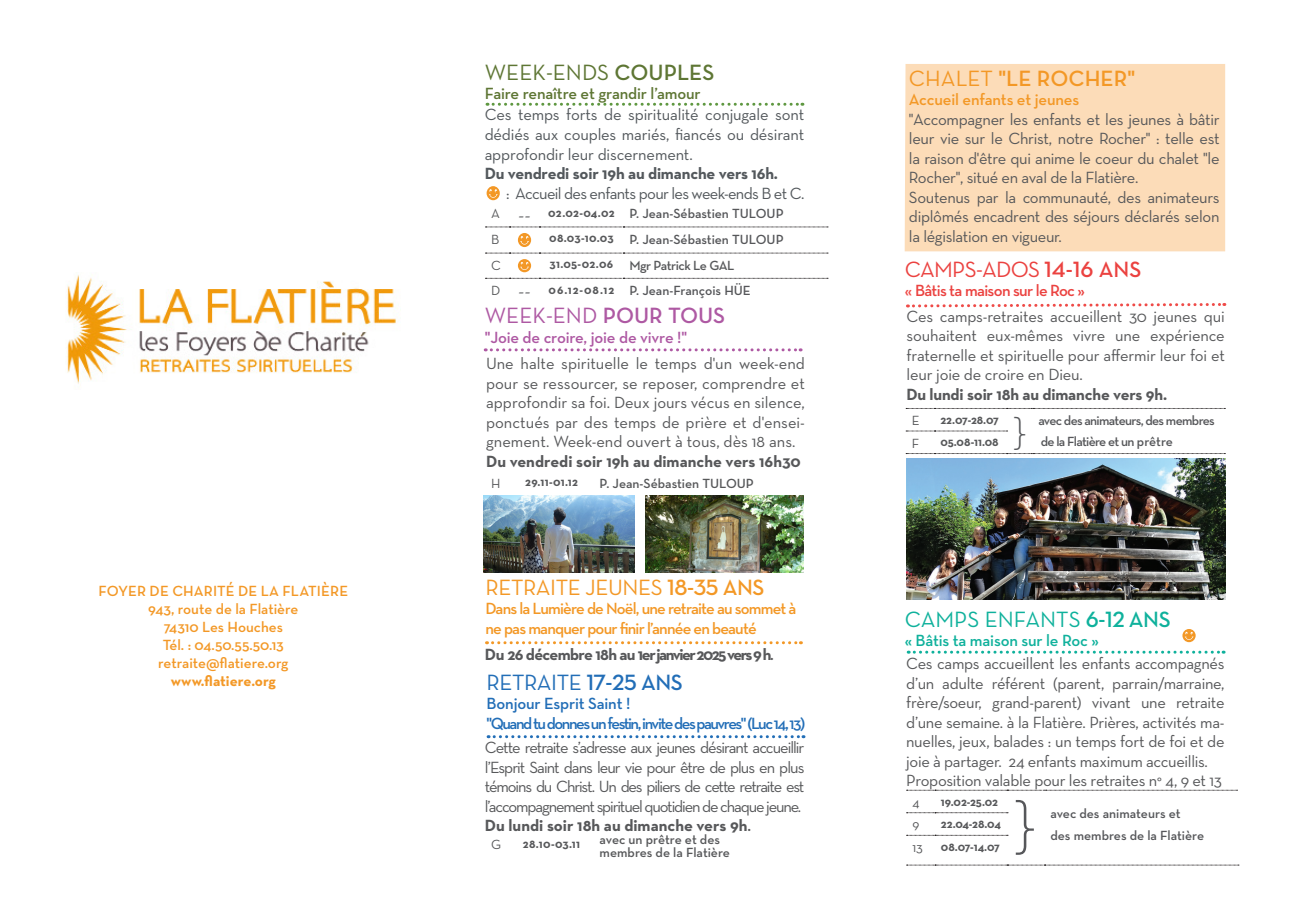
<style>
.page{position:relative;width:1289px;height:919px;background:#fff}
.page>*{position:absolute;margin:0;border:0;box-sizing:border-box;transform-origin:0 0}
.t1{font:300 64.5px "Neutraface Text";color:#56575a}
.t2{font:300 39px "Neutraface Text";color:#56575a}
.t3{font:22.5px "Neutraface Text";letter-spacing:-.02em;color:#f39826}
.t4{font:22.5px "Neutraface Text";color:#0fb19c}
.t5{font:22.5px "Neutraface Text";letter-spacing:-.03em;color:#eb4240}
.t6{font:22.5px "Neutraface Text";color:#5e7634}
.t7{font:22.5px "Neutraface Text";color:#ae59a3}
.t8{font:22.5px "Neutraface Text";letter-spacing:-.02em;color:#226eb7}
.t9{font:600 22.5px "Neutraface Text";color:#f39826}
.t10{font:18px "Minion Pro";color:#56575a}
.t11{font:16.5px/19.5px "Neutraface Text";letter-spacing:-.02em;color:#57585a;text-align:justify}
.t12{font:16.5px/19.5px "Neutraface Text";letter-spacing:-.015em;color:#53585c;text-align:justify}
.t13{font:700 16.5px "Neutraface Text";letter-spacing:-.01em;color:#57585a}
.t14{font:600 16.5px "Neutraface Text";letter-spacing:-.05em;color:#f39826}
.t15{font:600 16.5px "Neutraface Text";letter-spacing:-.09em;color:#226eb7}
.t16{font:16.5px "Neutraface Text";letter-spacing:-.04em;color:#53585c}
.t17{font:700 16.5px "Neutraface Text";letter-spacing:-.09em;color:#57585a}
.t18{font:700 16.5px "Neutraface Text";letter-spacing:-.01em;color:#53585c}
.t19{font:600 16.5px "Neutraface Text";letter-spacing:-.01em;color:#5e7634}
.t20{font:600 16.5px "Neutraface Text";letter-spacing:-.01em;color:#ae59a3}
.t21{font:600 16.5px "Neutraface Text";letter-spacing:-.04em;color:#eb4240}
.t22{font:600 16.5px "Neutraface Text";letter-spacing:-.01em;color:#0fb19c}
.t23{font:600 16.5px "Neutraface Text";letter-spacing:-.01em;color:#f39826}
.t24{font:600 16.5px "Neutraface Text";letter-spacing:-.01em;color:#226eb7}
.t25{font:600 15px "Neutraface Text";color:#f39826}
.t26{font:700 15px "Neutraface Text";color:#f39826}
.t27{font:600 13.5px "Neutraface Text";letter-spacing:-.005em;color:#56575a}
.t28{font:600 13.5px "Neutraface Text";letter-spacing:-.005em;color:#57585a}
.t29{font:600 13.5px "Neutraface Text";letter-spacing:-.05em;color:#56575a}
.t30{font:600 13.5px "Neutraface Text";letter-spacing:-.03em;color:#57585a}
.t31{font:13.5px "Neutraface Text";color:#57585a}
.t32{font:700 12px "Neutraface Text";color:#57585a}
.s1{font-weight:600}
.s2{color:#57585a}
.s3{font-weight:400}
.s4{color:#ef4d4a}
</style>
<div class="page">
<svg style="left:487px;top:103px;width:316px;height:3px"></svg>
<svg style="left:485px;top:348px;width:316px;height:3px"></svg>
<img style="left:66px;top:275px;width:332px;height:109px">
<svg style="left:486px;top:186px;width:14px;height:14px"></svg>
<svg style="left:485px;top:278px;width:343px;height:1px"></svg>
<svg style="left:485px;top:227px;width:343px;height:20px"></svg>
<svg style="left:485px;top:253px;width:343px;height:19px"></svg>
<img style="left:483px;top:496px;width:151px;height:76px">
<img style="left:645px;top:496px;width:159px;height:76px">
<svg style="left:486px;top:641px;width:315px;height:3px"></svg>
<svg style="left:488px;top:735px;width:316px;height:3px"></svg>
<div style="left:904px;top:64px;width:321px;height:187px;background:#fcdcb8"></div>
<svg style="left:907px;top:303px;width:317px;height:5px"></svg>
<svg style="left:906px;top:408px;width:319px;height:1px"></svg>
<svg style="left:906px;top:430px;width:101px;height:1px"></svg>
<svg style="left:906px;top:453px;width:319px;height:1px"></svg>
<img style="left:906px;top:458px;width:319px;height:141px">
<svg style="left:908px;top:650px;width:316px;height:3px"></svg>
<svg style="left:1182px;top:629px;width:13px;height:13px"></svg>
<svg style="left:906px;top:789px;width:331px;height:1px"></svg>
<svg style="left:906px;top:812px;width:102px;height:1px"></svg>
<svg style="left:906px;top:835px;width:102px;height:1px"></svg>
<svg style="left:906px;top:864px;width:332px;height:1px"></svg>
<p class="t25" style="left:98px;top:581px;width:251px">FOYER DE CHARITÉ DE LA FLATIÈRE</p>
<p class="t25" style="left:148px;top:599px;width:152px">943, route de la Flatière</p>
<p class="t25" style="left:164px;top:617px;width:121px">74310 Les Houches</p>
<p class="t25" style="left:163px;top:635px;width:123px">Tél. : 04.50.55.50.13</p>
<p class="t25" style="left:158px;top:653px;width:132px">retraite@flatiere.org</p>
<p class="t26" style="left:171px;top:671px;width:107px">www.flatiere.org</p>
<p class="t6" style="left:485px;top:58px;width:231px">WEEK-ENDS <span class="s1">COUPLES</span></p>
<p class="t19" style="left:485px;top:83px;width:217px">Faire renaître et grandir l’amour</p>
<p class="t12" style="left:484px;top:105px;width:321px">Ces temps forts de spiritualité conjugale sont dédiés aux couples mariés, fiancés ou désirant approfondir leur discernement.</p>
<p class="t18" style="left:484px;top:163px;width:295px">Du vendredi soir 19h au dimanche vers 16h.</p>
<p class="t16" style="left:506px;top:182px;width:299px">: Accueil des enfants pour les week-ends B et C.</p>
<p class="t31" style="left:491px;top:205px;width:10px">A</p>
<p class="t10" style="left:518px;top:203px;width:14px">--</p>
<p class="t32" style="left:548px;top:205px;width:68px">02.02-04.02</p>
<p class="t27" style="left:629px;top:205px;width:156px"><span class="s2">P.</span> Jean-Sébastien TULOUP</p>
<p class="t31" style="left:491px;top:230px;width:10px">B</p>
<p class="t32" style="left:549px;top:230px;width:66px">08.03-10.03</p>
<p class="t27" style="left:629px;top:230px;width:156px"><span class="s2">P.</span> Jean-Sébastien TULOUP</p>
<p class="t31" style="left:491px;top:256px;width:11px">C</p>
<p class="t32" style="left:549px;top:256px;width:65px">31.05-02.06</p>
<p class="t30" style="left:629px;top:256px;width:107px">Mgr Patrick Le GAL</p>
<p class="t31" style="left:491px;top:282px;width:11px">D</p>
<p class="t10" style="left:518px;top:279px;width:14px">--</p>
<p class="t32" style="left:548px;top:282px;width:67px">06.12-08.12</p>
<p class="t27" style="left:629px;top:282px;width:123px"><span class="s2">P.</span> Jean-François HÜE</p>
<p class="t7" style="left:485px;top:301px;width:242px">WEEK-END <span class="s1">POUR TOUS</span></p>
<p class="t20" style="left:485px;top:326px;width:204px">"Joie de croire, joie de vivre !"</p>
<p class="t11" style="left:486px;top:354px;width:320px">Une halte spirituelle le temps d'un week-end pour se ressourcer, se reposer, comprendre et approfondir sa foi. Deux jours vécus en silence, ponctués par des temps de prière et d'ensei&shy;gnement. Week-end ouvert à tous, dès 18 ans.</p>
<p class="t13" style="left:486px;top:450px;width:316px">Du vendredi soir 19h au dimanche vers 16h30</p>
<p class="t31" style="left:491px;top:474px;width:11px">H</p>
<p class="t32" style="left:525px;top:474px;width:54px">29.11-01.12</p>
<p class="t28" style="left:599px;top:474px;width:156px">P. Jean-Sébastien TULOUP</p>
<p class="t3" style="left:485px;top:572px;width:280px">RETRAITE JEUNES <span class="s1">18-35 ANS</span></p>
<p class="t14" style="left:485px;top:598px;width:312px">Dans la Lumière de Noël, une retraite au sommet à</p>
<p class="t14" style="left:485px;top:617px;width:273px">ne pas manquer pour finir l’année en beauté</p>
<p class="t17" style="left:485px;top:643px;width:290px">Du 26 décembre 18h au 1er janvier 2025 vers 9 h<span class="s1">.</span></p>
<p class="t8" style="left:486px;top:667px;width:198px">RETRAITE <span class="s1">17-25 ANS</span></p>
<p class="t24" style="left:486px;top:693px;width:145px">Bonjour Esprit Saint !</p>
<p class="t15" style="left:486px;top:712px;width:320px">"Quand tu donnes un festin,invite des pauvres" (Luc 14,13)</p>
<p class="t11" style="left:485px;top:737px;width:321px">Cette retraite s’adresse aux jeunes désirant accueillir l’Esprit Saint dans leur vie pour être de plus en plus témoins du Christ. Un des piliers de cette retraite est l’accompagnement spirituel quotidien de chaque jeune.</p>
<p class="t13" style="left:485px;top:815px;width:268px">Du lundi soir 18h au dimanche vers 9h<span class="s1">.</span></p>
<p class="t31" style="left:491px;top:836px;width:12px">G</p>
<p class="t32" style="left:523px;top:835px;width:59px">28.10-03.11</p>
<p class="t28" style="left:599px;top:830px;width:122px">avec un prêtre et des</p>
<p class="t28" style="left:599px;top:844px;width:132px">membres de la Flatière</p>
<p class="t9" style="left:908px;top:64px;width:228px"><span class="s3">CHALET</span> "LE ROCHER"</p>
<p class="t23" style="left:908px;top:89px;width:172px">Accueil enfants et jeunes</p>
<p class="t11" style="left:908px;top:109px;width:312px">"Accompagner les enfants et les jeunes à bâtir leur vie sur le Christ, notre Rocher" : telle est la raison d'être qui anime le coeur du chalet "le Rocher", situé en aval de la Flatière.</p>
<p class="t11" style="left:908px;top:187px;width:312px">Soutenus par la communauté, des animateurs diplômés encadrent des séjours déclarés selon la législation en vigueur.</p>
<p class="t5" style="left:904px;top:255px;width:238px">CAMPS-ADOS <span class="s1">14-16 ANS</span></p>
<p class="t21" style="left:904px;top:280px;width:182px"><span class="s4">«</span> Bâtis ta maison sur le Roc »</p>
<p class="t11" style="left:906px;top:306px;width:320px">Ces camps-retraites accueillent 30 jeunes qui souhaitent eux-mêmes vivre une expérience fraternelle et spirituelle pour affermir leur foi et leur joie de croire en Dieu.</p>
<p class="t13" style="left:906px;top:383px;width:262px">Du lundi soir 18h au dimanche vers 9h.</p>
<p class="t31" style="left:911px;top:412px;width:9px">E</p>
<p class="t32" style="left:940px;top:412px;width:60px">22.07-28.07</p>
<p class="t2" style="left:1012px;top:407px;width:15px">}</p>
<p class="t29" style="left:1038px;top:412px;width:178px">avec des animateurs, des membres</p>
<p class="t31" style="left:911px;top:434px;width:9px">F</p>
<p class="t32" style="left:940px;top:434px;width:60px">05.08-11.08</p>
<p class="t29" style="left:1040px;top:433px;width:134px">de la Flatière et un prêtre</p>
<p class="t4" style="left:904px;top:605px;width:267px">CAMPS ENFANTS <span class="s1">6-12 ANS</span></p>
<p class="t22" style="left:904px;top:630px;width:196px">« Bâtis ta maison sur le Roc »</p>
<p class="t11" style="left:906px;top:653px;width:320px">Ces camps accueillent les enfants accompagnés d’un adulte référent (parent, parrain/marraine, frère/soeur, grand-parent) vivant une retraite d’une semaine. à la Flatière. Prières, activités ma&shy;nuelles, jeux, balades : un temps fort de foi et de joie à partager. 24 enfants maximum accueillis.</p>
<p class="t11" style="left:906px;top:770px;width:317px">Proposition valable pour les retraites n° 4, 9 et 13</p>
<p class="t31" style="left:912px;top:793px;width:9px">4</p>
<p class="t32" style="left:940px;top:793px;width:59px">19.02-25.02</p>
<p class="t1" style="left:1013px;top:783px;width:24px">}</p>
<p class="t27" style="left:1050px;top:805px;width:132px">avec des animateurs et</p>
<p class="t31" style="left:912px;top:816px;width:8px">9</p>
<p class="t32" style="left:940px;top:816px;width:62px">22.04-28.04</p>
<p class="t31" style="left:912px;top:838px;width:12px">13</p>
<p class="t32" style="left:940px;top:838px;width:61px">08.07-14.07</p>
<p class="t27" style="left:1050px;top:826px;width:155px">des membres de la Flatière</p>
</div>
